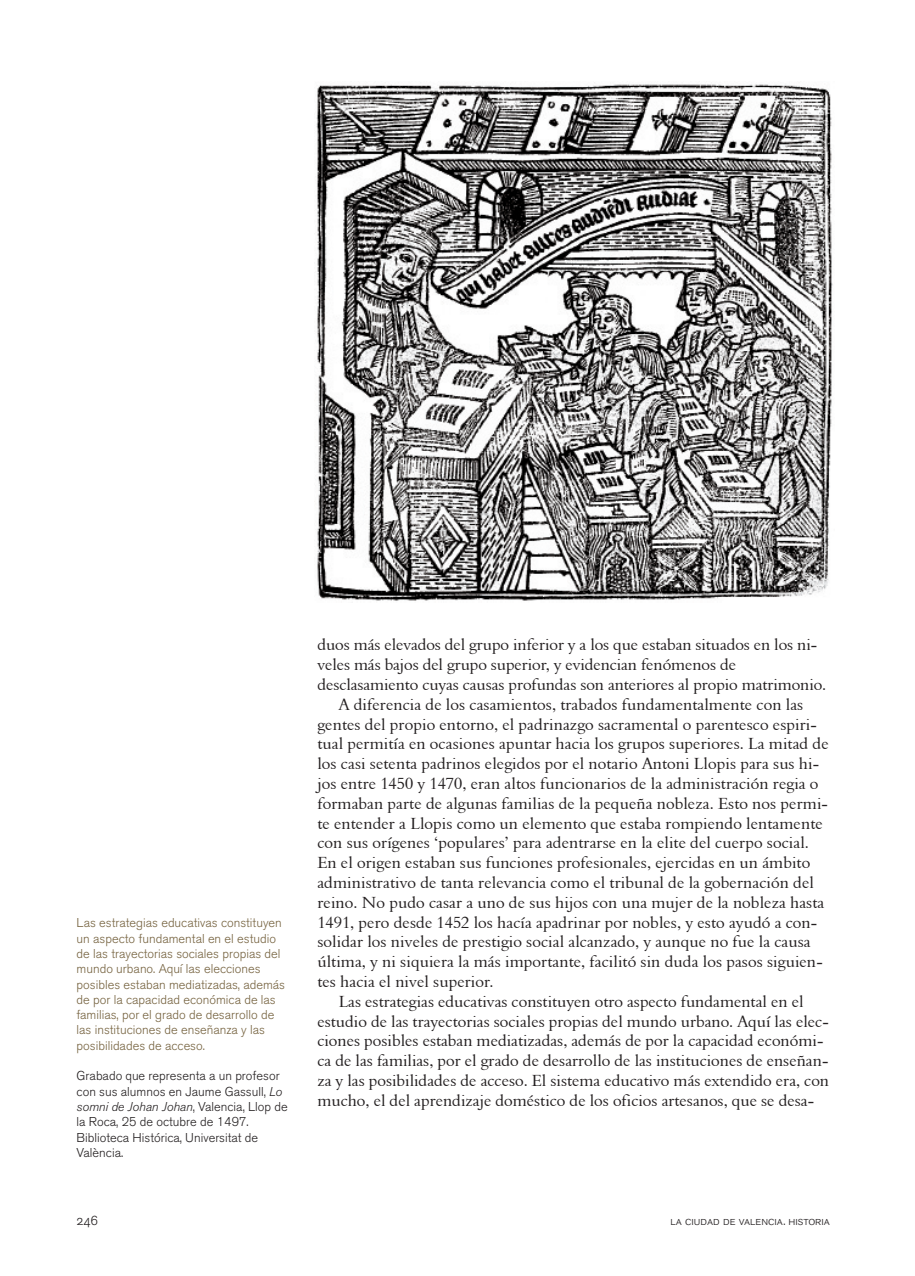
<style>
.page{position:relative;width:915px;height:1276px;background:#fff}
.page>*{position:absolute;margin:0;border:0;box-sizing:border-box;transform-origin:0 0}
.TEXTO{font:16.5px/19.8px "Aldine 401 BT Roman A";letter-spacing:.005em;color:#231f20}
.t1{font:13.5px "Akzidenz Grotesk BQ Light SC";color:#231f20}
.DESTACADOS{font:300 12.75px/15.3px "Akzidenz Grotesk BQ";color:#766340}
.t2{font:300 12.75px/15.3px "Akzidenz Grotesk BQ";color:#231f20}
.t3{font:12px "Akzidenz Grotesk BQ Light SC";color:#231f20}
.s1{font-style:italic}
</style>
<div class="page">
<img style="left:316px;top:82px;width:517px;height:519px">
<p class="DESTACADOS" style="left:77px;top:915px;width:210px">Las estrategias educativas constituyen un aspecto fundamental en el estudio de las trayectorias sociales propias del mundo urbano. Aquí las elecciones posibles estaban mediatizadas, además de por la capacidad económica de las familias, por el grado de desarrollo de las instituciones de enseñanza y las posibilidades de acceso.</p>
<p class="t2" style="left:77px;top:1068px;width:213px">Grabado que representa a un profesor con sus alumnos en Jaume Gassull, <span class="s1">Lo somni de Johan Johan</span>, Valencia, Llop de la Roca, 25 de octubre de 1497.<br>Biblioteca Histórica, Universitat de<br>València.</p>
<p class="TEXTO" style="left:317px;top:634px;width:510px">duos más elevados del grupo inferior y a los que estaban situados en los ni&shy;veles más bajos del grupo superior, y evidencian fenómenos de desclasamiento cuyas causas profundas son anteriores al propio matrimonio.</p>
<p class="TEXTO" style="left:317px;top:694px;width:512px;text-indent:21px">A diferencia de los casamientos, trabados fundamentalmente con las gentes del propio entorno, el padrinazgo sacramental o parentesco espiri&shy;tual permitía en ocasiones apuntar hacia los grupos superiores. La mitad de los casi setenta padrinos elegidos por el notario Antoni Llopis para sus hi&shy;jos entre 1450 y 1470, eran altos funcionarios de la administración regia o formaban parte de algunas familias de la pequeña nobleza. Esto nos permi&shy;te entender a Llopis como un elemento que estaba rompiendo lentamente con sus orígenes ‘populares’ para adentrarse en la elite del cuerpo social.<br>En el origen estaban sus funciones profesionales, ejercidas en un ámbito administrativo de tanta relevancia como el tribunal de la gobernación del reino. No pudo casar a uno de sus hijos con una mujer de la nobleza hasta 1491, pero desde 1452 los hacía apadrinar por nobles, y esto ayudó a con&shy;solidar los niveles de prestigio social alcanzado, y aunque no fue la causa última, y ni siquiera la más importante, facilitó sin duda los pasos siguien&shy;tes hacia el nivel superior.</p>
<p class="TEXTO" style="left:317px;top:991px;width:513px;text-indent:21px">Las estrategias educativas constituyen otro aspecto fundamental en el estudio de las trayectorias sociales propias del mundo urbano. Aquí las elec&shy;ciones posibles estaban mediatizadas, además de por la capacidad económi&shy;ca de las familias, por el grado de desarrollo de las instituciones de enseñan&shy;za y las posibilidades de acceso. El sistema educativo más extendido era, con mucho, el del aprendizaje doméstico de los oficios artesanos, que se desa-</p>
<p class="t1" style="left:77px;top:1212px;width:23px">246</p>
<p class="t3" style="left:670px;top:1213px;width:161px">la ciudad de valencia. historia</p>
</div>
